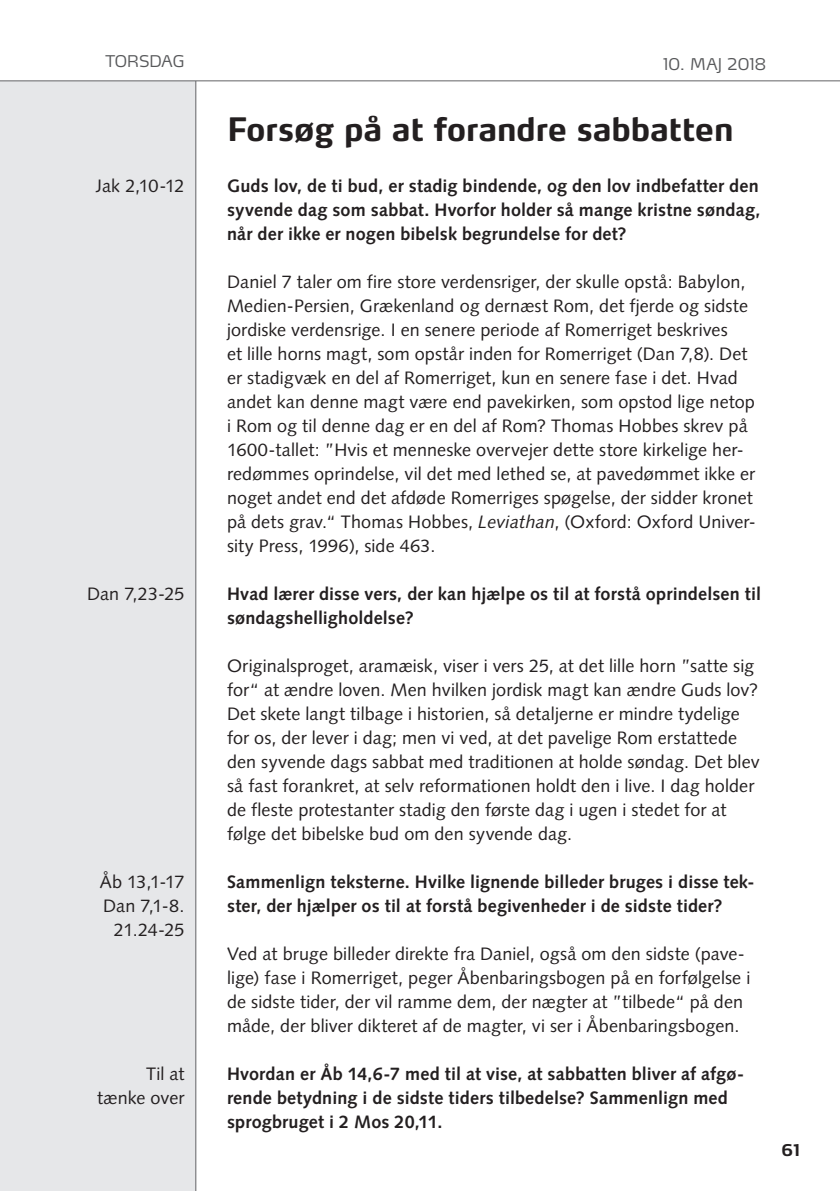
<style>
.page{position:relative;width:840px;height:1191px;background:#fff}
.page>*{position:absolute;margin:0;border:0;box-sizing:border-box;transform-origin:0 0}
.t1{font:700 32px "Max LF";color:#231f20}
.t2{font:18px/24px "Syntax LT Std";letter-spacing:.005em;color:#231f20}
.t3{font:700 18px/24px "Syntax LT Std";letter-spacing:.01em;color:#231f20}
.t4{font:300 16px "Max LF";color:#57585a}
.t5{font:700 16px "Max LF";color:#231f20}
.s1{font-style:italic}
</style>
<div class="page">
<div style="left:0;top:0;width:196px;height:1191px;background:#e6e7e9"></div>
<hr style="left:195px;top:0;width:1px;height:1191px;background:#636366">
<div style="left:0;top:0;width:839px;height:81px;background:#fff"></div>
<hr style="left:0;top:80px;width:839px;height:1px;background:#636366">
<p class="t4" style="left:105px;top:55px;width:80px">TORSDAG</p>
<p class="t2" style="left:96px;top:175px;width:90px">Jak 2,10-12</p>
<p class="t2" style="left:87px;top:583px;width:99px">Dan 7,23-25</p>
<p class="t2" style="left:100px;top:871px;width:86px;text-align:right">Åb 13,1-17<br>Dan 7,1-8.<br>21.24-25</p>
<p class="t2" style="left:97px;top:1063px;width:89px;text-align:right">Til at tænke over</p>
<p class="t4" style="left:662px;top:58px;width:104px">10. MAJ 2018</p>
<h1 class="t1" style="left:227px;top:116px;width:507px">Forsøg på at forandre sabbatten</h1>
<p class="t3" style="left:227px;top:175px;width:534px;text-align:justify">Guds lov, de ti bud, er stadig bindende, og den lov indbefatter den syvende dag som sabbat. Hvorfor holder så mange kristne søndag, når der ikke er nogen bibelsk begrundelse for det?</p>
<p class="t2" style="left:227px;top:271px;width:530px">Daniel 7 taler om fire store verdensriger, der skulle opstå: Babylon, Medien-Persien, Grækenland og dernæst Rom, det fjerde og sidste jordiske verdensrige. I en senere periode af Romerriget beskrives<br>et lille horns magt, som opstår inden for Romerriget (Dan 7,8). Det er stadigvæk en del af Romerriget, kun en senere fase i det. Hvad andet kan denne magt være end pavekirken, som opstod lige netop i Rom og til denne dag er en del af Rom? Thomas Hobbes skrev på 1600-tallet: ”Hvis et menneske overvejer dette store kirkelige her&shy;redømmes oprindelse, vil det med lethed se, at pavedømmet ikke er noget andet end det afdøde Romerriges spøgelse, der sidder kronet på dets grav.“ Thomas Hobbes, <span class="s1">Leviathan</span>, (Oxford: Oxford Univer&shy;sity Press, 1996), side 463.</p>
<p class="t3" style="left:227px;top:583px;width:535px">Hvad lærer disse vers, der kan hjælpe os til at forstå oprindelsen til søndagshelligholdelse?</p>
<p class="t2" style="left:227px;top:655px;width:534px">Originalsproget, aramæisk, viser i vers 25, at det lille horn ”satte sig for“ at ændre loven. Men hvilken jordisk magt kan ændre Guds lov?<br>Det skete langt tilbage i historien, så detaljerne er mindre tydelige for os, der lever i dag; men vi ved, at det pavelige Rom erstattede den syvende dags sabbat med traditionen at holde søndag. Det blev så fast forankret, at selv reformationen holdt den i live. I dag holder de fleste protestanter stadig den første dag i ugen i stedet for at følge det bibelske bud om den syvende dag.</p>
<p class="t3" style="left:227px;top:871px;width:529px">Sammenlign teksterne. Hvilke lignende billeder bruges i disse tek&shy;ster, der hjælper os til at forstå begivenheder i de sidste tider?</p>
<p class="t2" style="left:227px;top:943px;width:524px">Ved at bruge billeder direkte fra Daniel, også om den sidste (pave&shy;lige) fase i Romerriget, peger Åbenbaringsbogen på en forfølgelse i de sidste tider, der vil ramme dem, der nægter at ”tilbede“ på den måde, der bliver dikteret af de magter, vi ser i Åbenbaringsbogen.</p>
<p class="t3" style="left:227px;top:1063px;width:518px">Hvordan er Åb 14,6-7 med til at vise, at sabbatten bliver af afgø&shy;rende betydning i de sidste tiders tilbedelse? Sammenlign med sprogbruget i 2 Mos 20,11.</p>
<p class="t5" style="left:781px;top:1144px;width:20px">61</p>
</div>
